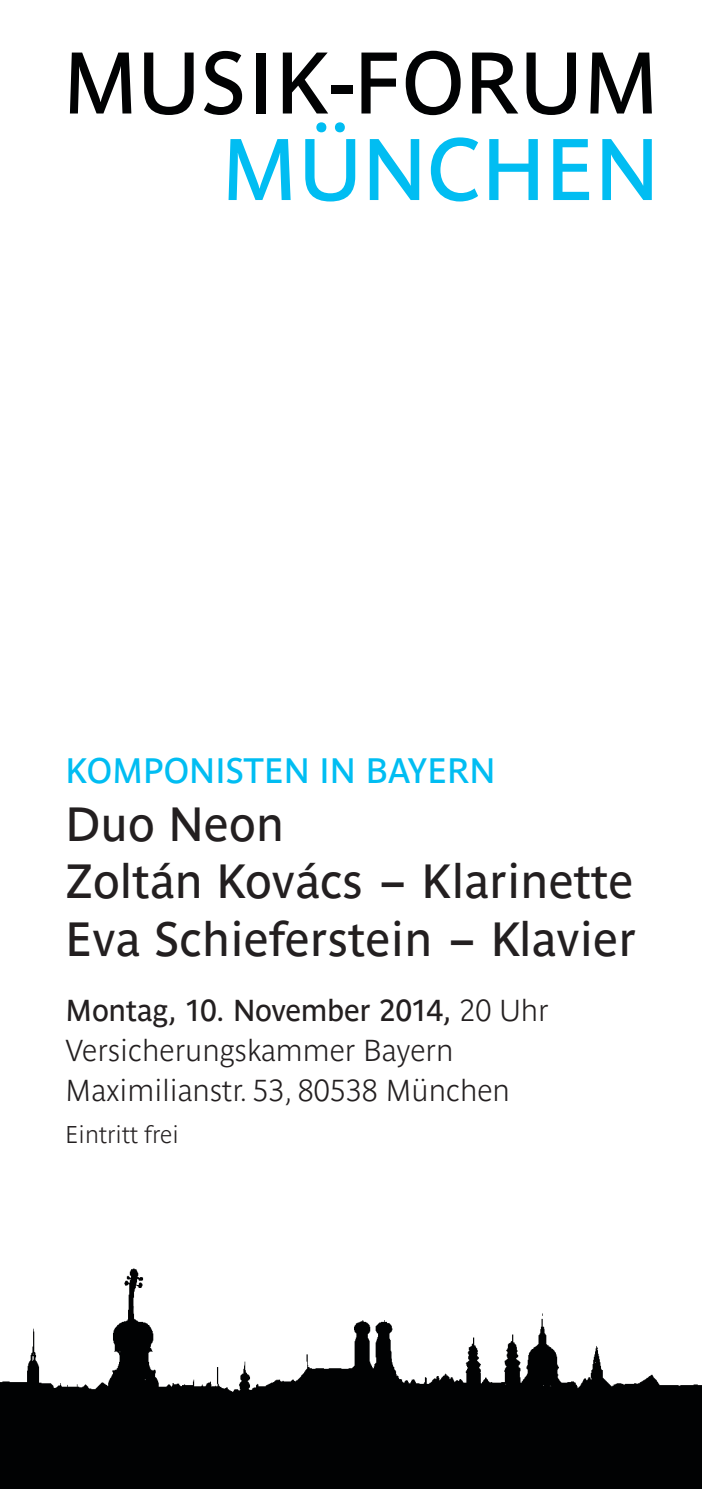
<style>
.page{position:relative;width:702px;height:1489px;background:#fff}
.page>*{position:absolute;margin:0;border:0;box-sizing:border-box;transform-origin:0 0}
.t1{font:86.25px "Parisine";color:#010203}
.t2{font:86.25px "Parisine";color:#01bdf2}
.t3{font:47.5px/57.5px "Parisine";letter-spacing:.005em;color:#231f20}
.t4{font:35px "Parisine";color:#01bdf2}
.t5{font:700 30px/40px "Parisine Clair";color:#231f20}
.t6{font:30px "Parisine";letter-spacing:-.015em;color:#231f20}
.t7{font:700 24px "Parisine Clair";color:#231f20}
.s1{font-family:"Parisine Clair";font-weight:700}
</style>
<div class="page">
<div style="left:0;top:1394px;width:702px;height:94px;background:#010203"></div>
<img style="left:0;top:1313px;width:702px;height:81px">
<img style="left:54px;top:1268px;width:127px;height:126px">
<h1 class="t1" style="left:62px;top:33px;width:583px">M USI K-FORUM</h1>
<h1 class="t2" style="left:221px;top:120px;width:440px">München</h1>
<p class="t4" style="left:66px;top:750px;width:431px">Komponisten I n Bayern</p>
<p class="t3" style="left:66px;top:795px;width:572px">Duo Neon<br>Zoltán Kovács – Klarinette<br>Eva Schieferstein – Klavier</p>
<p class="t6" style="left:66px;top:992px;width:484px">Montag, 10. November 2014, <span class="s1">20 Uhr</span></p>
<p class="t5" style="left:66px;top:1029px;width:446px">Versicherungskammer Bayern<br>Maximilianstr. 53, 80538 München</p>
<p class="t7" style="left:66px;top:1120px;width:115px">Eintritt frei</p>
</div>
